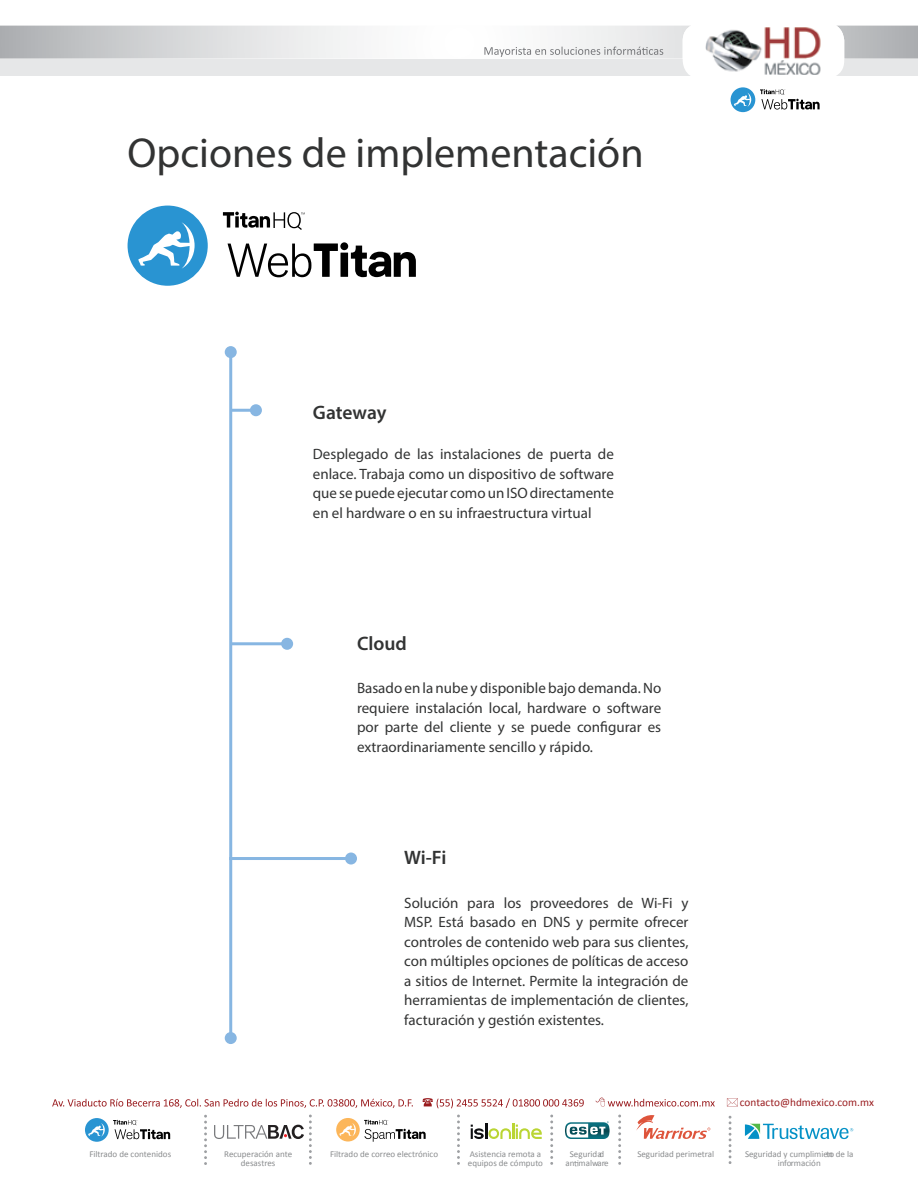
<style>
.page{position:relative;width:918px;height:1188px;background:#fff}
.page>*{position:absolute;margin:0;border:0;box-sizing:border-box;transform-origin:0 0}
.t1{font:42px "Myriad Pro";color:#323333}
.t2{font:600 19.5px "Myriad Pro";letter-spacing:-.005em;color:#323333}
.t3{font:15px/19.5px "Myriad Pro";color:#323333;text-align:justify}
.t4{font:11.25px "Calibri";color:#991b1e}
.t5{font:9px/9px "Calibri";color:#8a8c8e;text-align:center}
</style>
<div class="page">
<svg style="left:52px;top:1099px;width:361px;height:9px"></svg>
<svg style="left:423px;top:1098px;width:161px;height:10px"></svg>
<svg style="left:596px;top:1098px;width:119px;height:9px"></svg>
<svg style="left:727px;top:1098px;width:11px;height:8px"></svg>
<svg style="left:618px;top:1115px;width:3px;height:50px"></svg>
<svg style="left:550px;top:1115px;width:3px;height:50px"></svg>
<svg style="left:457px;top:1115px;width:3px;height:50px"></svg>
<svg style="left:204px;top:1115px;width:3px;height:50px"></svg>
<svg style="left:729px;top:1116px;width:2px;height:48px"></svg>
<svg style="left:574px;top:1160px;width:4px;height:6px"></svg>
<svg style="left:636px;top:1115px;width:74px;height:24px"></svg>
<div style="left:0;top:59px;width:918px;height:17px;background:#e6e7e8"></div>
<div style="left:683px;top:23px;width:161px;height:56px;background:#fff;border-radius:18px"></div>
<img style="left:714px;top:59px;width:107px;height:16px">
<svg style="left:0;top:26px;width:918px;height:33px"></svg>
<div style="left:85px;top:1118px;width:24px;height:24px;background:#2994d2;border-radius:50%"></div>
<svg style="left:88px;top:1123px;width:17px;height:14px"></svg>
<svg style="left:113px;top:1120px;width:57px;height:19px"></svg>
<div style="left:336px;top:1118px;width:24px;height:24px;background:#fcb65a;border-radius:50%"></div>
<svg style="left:339px;top:1123px;width:17px;height:13px"></svg>
<svg style="left:364px;top:1120px;width:62px;height:22px"></svg>
<svg style="left:214px;top:1115px;width:98px;height:50px"></svg>
<svg style="left:471px;top:1123px;width:71px;height:16px"></svg>
<svg style="left:565px;top:1121px;width:45px;height:18px"></svg>
<svg style="left:745px;top:1124px;width:108px;height:15px"></svg>
<div style="left:731px;top:87px;width:24px;height:25px;background:#2994d2;border-radius:50%"></div>
<svg style="left:734px;top:93px;width:17px;height:14px"></svg>
<svg style="left:760px;top:89px;width:60px;height:21px"></svg>
<div style="left:128px;top:206px;width:80px;height:80px;background:#2994d2;border-radius:50%"></div>
<svg style="left:138px;top:222px;width:57px;height:47px"></svg>
<svg style="left:228px;top:243px;width:188px;height:34px"></svg>
<svg style="left:223px;top:212px;width:82px;height:18px"></svg>
<hr style="left:229px;top:352px;width:3px;height:686px;background:#87b6e2">
<div style="left:225px;top:346px;width:12px;height:12px;background:#87b6e2;border-radius:50%"></div>
<div style="left:225px;top:1032px;width:12px;height:12px;background:#87b6e2;border-radius:50%"></div>
<hr style="left:229px;top:857px;width:122px;height:3px;background:#87b6e2">
<div style="left:345px;top:853px;width:12px;height:12px;background:#87b6e2;border-radius:50%"></div>
<hr style="left:231px;top:642px;width:56px;height:3px;background:#87b6e2">
<div style="left:281px;top:638px;width:12px;height:12px;background:#87b6e2;border-radius:50%"></div>
<hr style="left:231px;top:409px;width:25px;height:3px;background:#87b6e2">
<div style="left:250px;top:404px;width:12px;height:12px;background:#87b6e2;border-radius:50%"></div>
<h1 class="t1" style="left:128px;top:127px;width:518px">Opciones de implementación</h1>
<h2 class="t2" style="left:313px;top:400px;width:75px">Gateway</h2>
<p class="t3" style="left:313px;top:444px;width:303px">Desplegado de las instalaciones de puerta de enlace. Trabaja como un dispositivo de software que se puede ejecutar como un ISO directamente en el hardware o en su infraestructura virtual</p>
<h2 class="t2" style="left:357px;top:631px;width:51px">Cloud</h2>
<p class="t3" style="left:357px;top:678px;width:306px">Basado en la nube y disponible bajo demanda. No requiere instalación local, hardware o software por parte del cliente y se puede configurar es extraordinariamente sencillo y rápido.</p>
<h2 class="t2" style="left:404px;top:845px;width:44px">Wi-Fi</h2>
<p class="t3" style="left:404px;top:893px;width:286px">Solución para los proveedores de Wi-Fi y MSP. Está basado en DNS y permite ofrecer controles de contenido web para sus clientes, con múltiples opciones de políticas de acceso a sitios de Internet. Permite la integración de herramientas de implementación de clientes, facturación y gestión existentes.</p>
<p class="t4" style="left:740px;top:1096px;width:136px">contacto@hdmexico.com.mx</p>
<p class="t5" style="left:224px;top:1150px;width:70px">Recuperación ante desastres</p>
<p class="t5" style="left:745px;top:1150px;width:110px">Seguridad y cumplimiento de la información</p>
<p class="t5" style="left:89px;top:1150px;width:83px">Filtrado de contenidos</p>
<p class="t5" style="left:330px;top:1150px;width:110px">Filtrado de correo electrónico</p>
<p class="t5" style="left:566px;top:1150px;width:45px">Seguridad an malware</p>
<p class="t5" style="left:637px;top:1150px;width:78px">Seguridad perimetral</p>
<p class="t5" style="left:468px;top:1150px;width:77px;text-align:left">Asistencia remota a equipos de cómputo</p>
</div>
